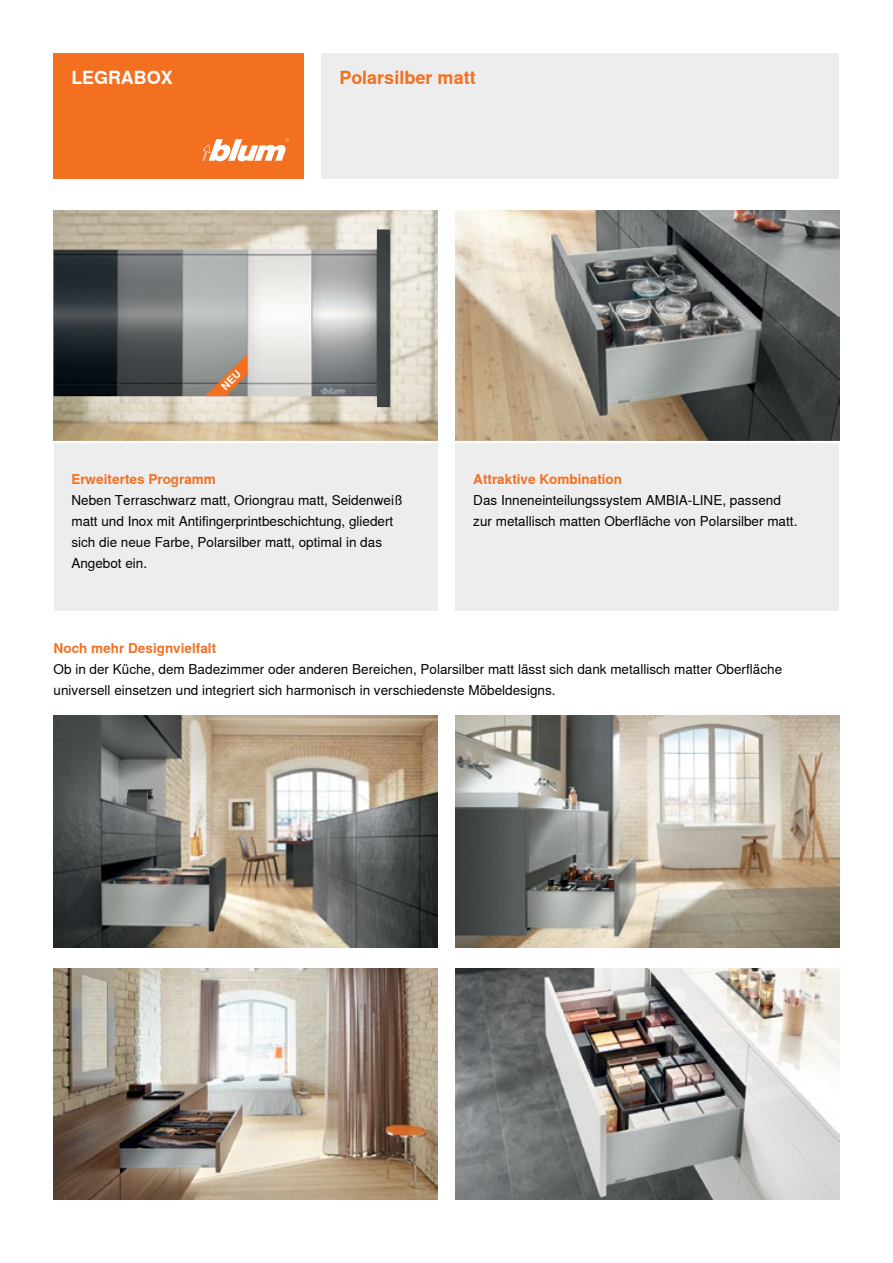
<style>
.page{position:relative;width:893px;height:1263px;background:#fff}
.page>*{position:absolute;margin:0;border:0;box-sizing:border-box;transform-origin:0 0}
.CBOX_12_Subhead_Oran{font:700 18px "Nimbus Sans Global";color:#f37021}
.BBOX_12_Head_White_B{font:700 18px "Nimbus Sans Global";color:#fff}
.CBOX_09_Copy_Black{font:13.5px/21px "Nimbus Sans Global";color:#000}
.CBOX_09_Copy_Orange{font:700 13.5px "Nimbus Sans Global";color:#f37021}
</style>
<div class="page">
<img style="left:54px;top:210px;width:384px;height:231px">
<div style="left:54px;top:442px;width:384px;height:168px;background:#ebebec"></div>
<div style="left:455px;top:442px;width:384px;height:168px;background:#ebebec"></div>
<div style="left:321px;top:54px;width:518px;height:125px;background:#ebebec"></div>
<div style="left:54px;top:54px;width:250px;height:125px;background:#f37021"></div>
<svg style="left:202px;top:138px;width:87px;height:23px"></svg>
<img style="left:455px;top:210px;width:384px;height:231px">
<img style="left:455px;top:968px;width:384px;height:232px">
<img style="left:54px;top:716px;width:384px;height:231px">
<img style="left:54px;top:968px;width:384px;height:232px">
<img style="left:455px;top:716px;width:384px;height:231px">
<img style="left:54px;top:229px;width:336px;height:178px">
<hr style="left:53px;top:441px;width:787px;height:2px;background:#fff">
<svg style="left:205px;top:354px;width:42px;height:42px;background:#b18465"></svg>
<p class="BBOX_12_Head_White_B" style="left:71px;top:67px;width:103px">LEGRABOX</p>
<p class="CBOX_12_Subhead_Oran" style="left:339px;top:67px;width:138px">Polarsilber matt</p>
<p class="CBOX_09_Copy_Orange" style="left:71px;top:472px;width:146px">Erweitertes Programm</p>
<p class="CBOX_09_Copy_Black" style="left:71px;top:490px;width:332px">Neben Terraschwarz matt, Oriongrau matt, Seidenweiß matt und Inox mit Antifingerprintbeschichtung, gliedert sich die neue Farbe, Polarsilber matt, optimal in das Angebot ein.</p>
<p class="CBOX_09_Copy_Orange" style="left:473px;top:472px;width:150px">Attraktive Kombination</p>
<p class="CBOX_09_Copy_Black" style="left:473px;top:490px;width:326px">Das Inneneinteilungssystem AMBIA-LINE, passend zur metallisch matten Oberfläche von Polarsilber matt.</p>
<p class="CBOX_09_Copy_Orange" style="left:54px;top:640px;width:164px">Noch mehr Designvielfalt</p>
<p class="CBOX_09_Copy_Black" style="left:54px;top:658px;width:730px">Ob in der Küche, dem Badezimmer oder anderen Bereichen, Polarsilber matt lässt sich dank metallisch matter Oberfläche universell einsetzen und integriert sich harmonisch in verschiedenste Möbeldesigns.</p>
</div>
